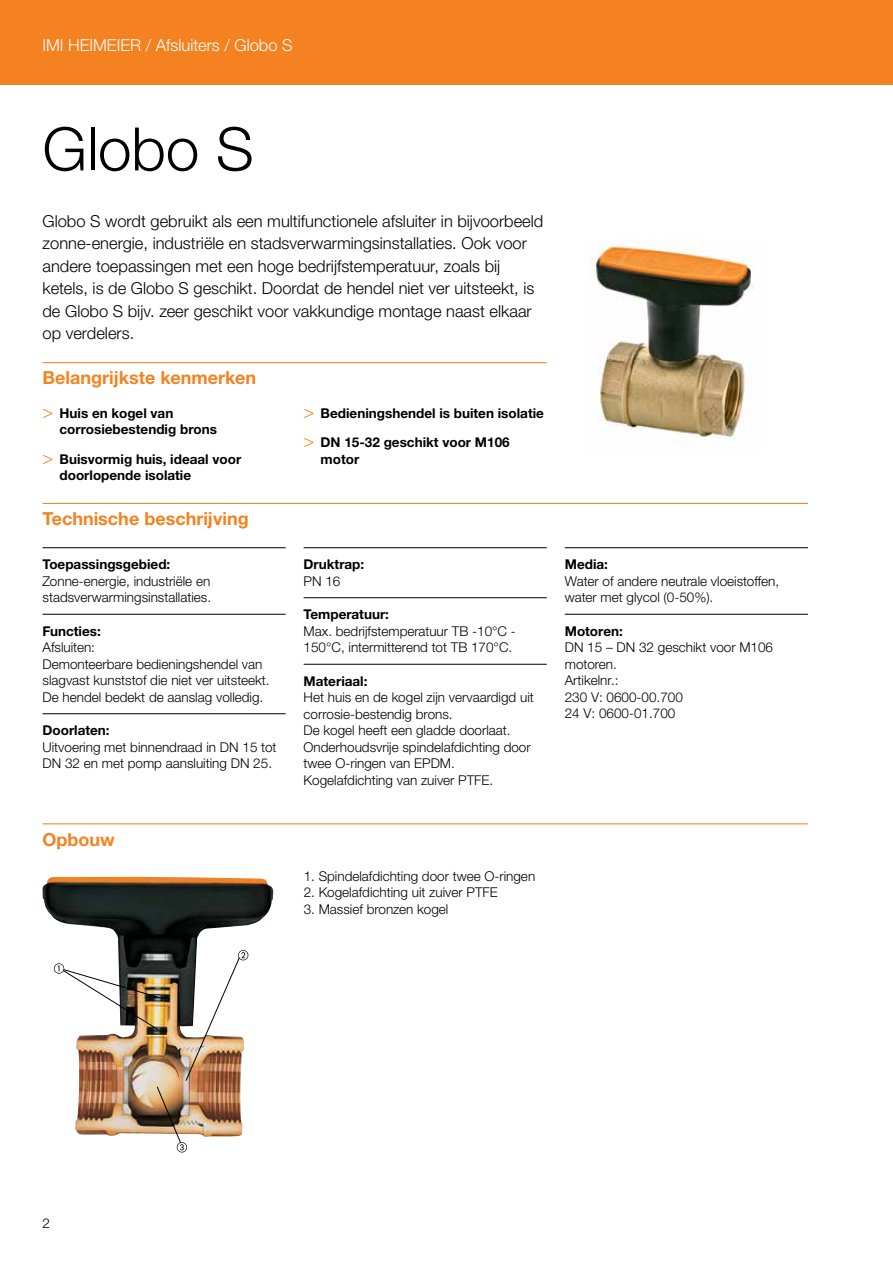
<style>
.page{position:relative;width:893px;height:1263px;background:#fff}
.page>*{position:absolute;margin:0;border:0;box-sizing:border-box;transform-origin:0 0}
.t1{font:300 60px "Helvetica Neue LTW1 G";color:#000}
.t2{font:700 18px "Helvetica Neue LTW1 G";color:#f58220}
.t3{font:300 16.5px/22.5px "Helvetica Neue LTW1 G";color:#000}
.t4{font:300 16.5px "Helvetica Neue LTW1 G";color:#fff}
.t5{font:300 13.5px/16.5px "Helvetica Neue LTW1 G";color:#000}
.t6{font:700 13.5px/16.5px "Helvetica Neue LTW1 G";color:#000}
.s1{font-family:"Helvetica Neue LT Std";font-weight:300;font-size:18px;color:#f58220}
</style>
<div class="page">
<div style="left:0;top:0;width:893px;height:85px;background:#f58220"></div>
<hr style="left:43px;top:362px;width:504px;height:1px;background:#f58220">
<hr style="left:43px;top:503px;width:765px;height:1px;background:#f58220">
<hr style="left:43px;top:547px;width:243px;height:1px;background:#000">
<hr style="left:43px;top:614px;width:243px;height:1px;background:#000">
<hr style="left:43px;top:713px;width:243px;height:1px;background:#000">
<hr style="left:304px;top:547px;width:243px;height:1px;background:#000">
<hr style="left:304px;top:597px;width:243px;height:1px;background:#000">
<hr style="left:304px;top:664px;width:243px;height:1px;background:#000">
<hr style="left:565px;top:547px;width:243px;height:1px;background:#000">
<hr style="left:565px;top:614px;width:243px;height:1px;background:#000">
<hr style="left:43px;top:823px;width:765px;height:1px;background:#f58220">
<img style="left:592px;top:239px;width:162px;height:199px">
<img style="left:43px;top:877px;width:231px;height:93px">
<img style="left:54px;top:950px;width:194px;height:202px">
<p class="t4" style="left:43px;top:35px;width:252px">IMI HEIMEIER / Afsluiters / Globo S</p>
<h1 class="t1" style="left:43px;top:112px;width:213px">Globo S</h1>
<p class="t3" style="left:43px;top:210px;width:502px">Globo S wordt gebruikt als een multifunctionele afsluiter in bijvoorbeeld zonne-energie, industriële en stadsverwarmingsinstallaties. Ook voor andere toepassingen met een hoge bedrijfstemperatuur, zoals bij ketels, is de Globo S geschikt. Doordat de hendel niet ver uitsteekt, is de Globo S bijv. zeer geschikt voor vakkundige montage naast elkaar op verdelers.</p>
<h2 class="t2" style="left:43px;top:367px;width:215px">Belangrijkste kenmerken</h2>
<p class="t6" style="left:60px;top:405px;width:159px;text-indent:-17px"><span class="s1">&gt;</span> Huis en kogel van corrosiebestendig brons</p>
<p class="t6" style="left:60px;top:451px;width:183px;text-indent:-17px"><span class="s1">&gt;</span> Buisvormig huis, ideaal voor doorlopende isolatie</p>
<p class="t6" style="left:304px;top:398px;width:242px;line-height:29.2px"><span class="s1">&gt;</span> Bedieningshendel is buiten isolatie <span class="s1">&gt;</span> DN 15-32 geschikt voor M106</p>
<p class="t6" style="left:321px;top:451px;width:40px">motor</p>
<h2 class="t2" style="left:43px;top:508px;width:208px">Technische beschrijving</h2>
<p class="t6" style="left:43px;top:556px;width:129px">Toepassingsgebied:</p>
<p class="t5" style="left:43px;top:573px;width:170px">Zonne-energie, industriële en stadsverwarmingsinstallaties.</p>
<p class="t6" style="left:43px;top:623px;width:60px">Functies:</p>
<p class="t5" style="left:43px;top:639px;width:229px">Afsluiten:<br>Demonteerbare bedieningshendel van slagvast kunststof die niet ver uitsteekt.<br>De hendel bedekt de aanslag volledig.</p>
<p class="t6" style="left:43px;top:722px;width:69px">Doorlaten:</p>
<p class="t5" style="left:43px;top:739px;width:236px">Uitvoering met binnendraad in DN 15 tot<br>DN 32 en met pomp aansluiting DN 25.</p>
<h2 class="t2" style="left:43px;top:828px;width:74px">Opbouw</h2>
<p class="t6" style="left:304px;top:556px;width:62px">Druktrap:</p>
<p class="t5" style="left:304px;top:573px;width:38px">PN 16</p>
<p class="t6" style="left:304px;top:606px;width:87px">Temperatuur:</p>
<p class="t5" style="left:304px;top:623px;width:214px">Max. bedrijfstemperatuur TB -10°C -<br>150°C, intermitterend tot TB 170°C.</p>
<p class="t6" style="left:304px;top:673px;width:65px">Materiaal:</p>
<p class="t5" style="left:304px;top:689px;width:232px">Het huis en de kogel zijn vervaardigd uit corrosie-bestendig brons.<br>De kogel heeft een gladde doorlaat.<br>Onderhoudsvrije spindelafdichting door twee O-ringen van EPDM.<br>Kogelafdichting van zuiver PTFE.</p>
<p class="t5" style="left:304px;top:867px;width:233px">1. Spindelafdichting door twee O-ringen</p>
<p class="t5" style="left:304px;top:884px;width:196px">2. Kogelafdichting uit zuiver PTFE</p>
<p class="t5" style="left:304px;top:900px;width:146px">3. Massief bronzen kogel</p>
<p class="t6" style="left:565px;top:556px;width:45px">Media:</p>
<p class="t5" style="left:565px;top:573px;width:216px">Water of andere neutrale vloeistoffen, water met glycol (0-50%).</p>
<p class="t6" style="left:565px;top:623px;width:60px">Motoren:</p>
<p class="t5" style="left:565px;top:639px;width:210px">DN 15 – DN 32 geschikt voor M106 motoren.<br>Artikelnr.:<br>230 V: 0600-00.700<br>24 V: 0600-01.700</p>
<p class="t5" style="left:43px;top:1215px;width:9px">2</p>
</div>
